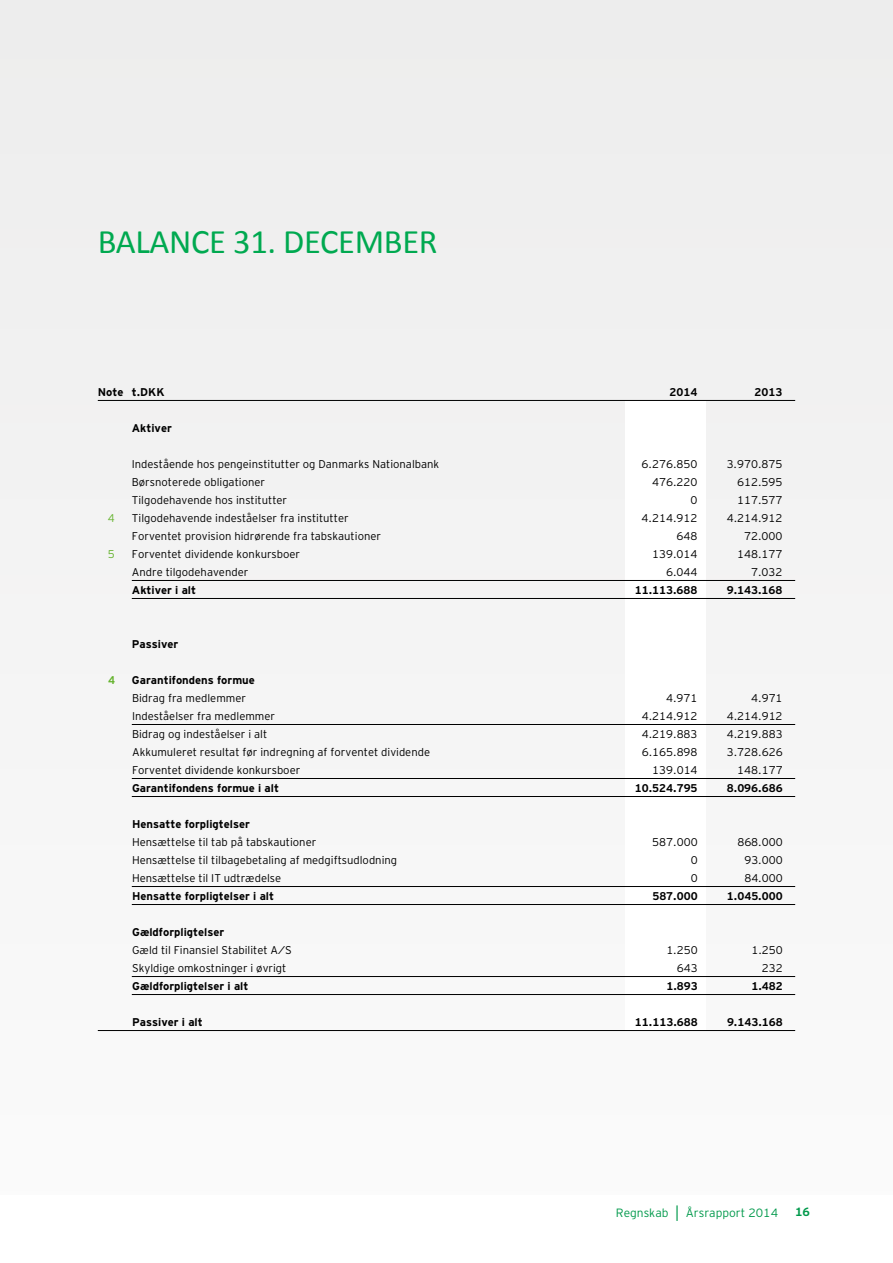
<style>
.page{position:relative;width:893px;height:1263px;background:#fff}
.page>*{position:absolute;margin:0;border:0;box-sizing:border-box;transform-origin:0 0}
.t1{font:34.5px "Calibri";letter-spacing:-.01em;color:#00a950}
.t2{font:12px "Interstate Light Mono";color:#00994b}
.t3{font:12px "Interstate Bold Mono";color:#00994b}
.t4{font:11.25px "Interstate Light Mono";color:#000}
.t5{font:11.25px "Interstate Bold Mono";color:#000}
.t6{font:11.25px "Interstate Light Mono";color:#65b32e}
.t7{font:11.25px "Interstate Bold Mono";color:#65b32e}
.s1{font-family:"Interstate";font-weight:300;font-size:15.75px}
</style>
<div class="page">
<div style="left:0;top:0;width:893px;height:1195px;background:#f4f3f3"></div>
<div style="left:625px;top:401px;width:81px;height:629px;background:#fff"></div>
<hr style="left:98px;top:400px;width:697px;height:1px;background:#000">
<hr style="left:132px;top:580px;width:663px;height:1px;background:#000">
<hr style="left:132px;top:598px;width:663px;height:1px;background:#000">
<hr style="left:132px;top:724px;width:663px;height:1px;background:#000">
<hr style="left:132px;top:778px;width:663px;height:1px;background:#000">
<hr style="left:132px;top:796px;width:663px;height:1px;background:#000">
<hr style="left:132px;top:886px;width:663px;height:1px;background:#000">
<hr style="left:132px;top:904px;width:663px;height:1px;background:#000">
<hr style="left:132px;top:976px;width:663px;height:1px;background:#000">
<hr style="left:132px;top:994px;width:663px;height:1px;background:#000">
<hr style="left:98px;top:1030px;width:697px;height:1px;background:#000">
<h1 class="t1" style="left:98px;top:220px;width:341px">BALANCE 31. DECEMBER</h1>
<p class="t5" style="left:98px;top:386px;width:68px">Note t.DKK</p>
<p class="t5" style="left:669px;top:386px;width:29px">2014</p>
<p class="t5" style="left:754px;top:386px;width:29px">2013</p>
<p class="t5" style="left:132px;top:422px;width:42px">Aktiver</p>
<p class="t4" style="left:132px;top:458px;width:309px">Indestående hos pengeinstitutter og Danmarks Nationalbank</p>
<p class="t4" style="left:642px;top:458px;width:57px">6.276.850</p>
<p class="t4" style="left:727px;top:458px;width:57px">3.970.875</p>
<p class="t4" style="left:132px;top:476px;width:135px">Børsnoterede obligationer</p>
<p class="t4" style="left:652px;top:476px;width:47px">476.220</p>
<p class="t4" style="left:737px;top:476px;width:47px">612.595</p>
<p class="t4" style="left:132px;top:494px;width:157px">Tilgodehavende hos institutter</p>
<p class="t4" style="left:690px;top:494px;width:8px">0</p>
<p class="t4" style="left:737px;top:494px;width:47px">117.577</p>
<p class="t6" style="left:108px;top:512px;width:8px">4</p>
<p class="t4" style="left:132px;top:512px;width:218px">Tilgodehavende indeståelser fra institutter</p>
<p class="t4" style="left:642px;top:512px;width:57px">4.214.912</p>
<p class="t4" style="left:727px;top:512px;width:57px">4.214.912</p>
<p class="t4" style="left:132px;top:530px;width:251px">Forventet provision hidrørende fra tabskautioner</p>
<p class="t4" style="left:676px;top:530px;width:22px">648</p>
<p class="t4" style="left:744px;top:530px;width:40px">72.000</p>
<p class="t6" style="left:108px;top:548px;width:8px">5</p>
<p class="t4" style="left:132px;top:548px;width:170px">Forventet dividende konkursboer</p>
<p class="t4" style="left:652px;top:548px;width:47px">139.014</p>
<p class="t4" style="left:737px;top:548px;width:47px">148.177</p>
<p class="t4" style="left:132px;top:566px;width:118px">Andre tilgodehavender</p>
<p class="t4" style="left:666px;top:566px;width:33px">6.044</p>
<p class="t4" style="left:751px;top:566px;width:33px">7.032</p>
<p class="t5" style="left:132px;top:584px;width:66px">Aktiver i alt</p>
<p class="t5" style="left:635px;top:584px;width:64px">11.113.688</p>
<p class="t5" style="left:727px;top:584px;width:57px">9.143.168</p>
<p class="t5" style="left:132px;top:638px;width:48px">Passiver</p>
<p class="t7" style="left:108px;top:674px;width:8px">4</p>
<p class="t5" style="left:132px;top:674px;width:124px">Garantifondens formue</p>
<p class="t4" style="left:132px;top:692px;width:116px">Bidrag fra medlemmer</p>
<p class="t4" style="left:666px;top:692px;width:33px">4.971</p>
<p class="t4" style="left:751px;top:692px;width:33px">4.971</p>
<p class="t4" style="left:132px;top:710px;width:145px">Indeståelser fra medlemmer</p>
<p class="t4" style="left:642px;top:710px;width:57px">4.214.912</p>
<p class="t4" style="left:727px;top:710px;width:57px">4.214.912</p>
<p class="t4" style="left:132px;top:728px;width:137px">Bidrag og indeståelser i alt</p>
<p class="t4" style="left:642px;top:728px;width:57px">4.219.883</p>
<p class="t4" style="left:727px;top:728px;width:57px">4.219.883</p>
<p class="t4" style="left:132px;top:746px;width:300px">Akkumuleret resultat før indregning af forventet dividende</p>
<p class="t4" style="left:642px;top:746px;width:57px">6.165.898</p>
<p class="t4" style="left:727px;top:746px;width:57px">3.728.626</p>
<p class="t4" style="left:132px;top:764px;width:170px">Forventet dividende konkursboer</p>
<p class="t4" style="left:652px;top:764px;width:47px">139.014</p>
<p class="t4" style="left:737px;top:764px;width:47px">148.177</p>
<p class="t5" style="left:132px;top:782px;width:148px">Garantifondens formue i alt</p>
<p class="t5" style="left:635px;top:782px;width:64px">10.524.795</p>
<p class="t5" style="left:727px;top:782px;width:57px">8.096.686</p>
<p class="t5" style="left:132px;top:818px;width:119px">Hensatte forpligtelser</p>
<p class="t4" style="left:132px;top:836px;width:186px">Hensættelse til tab på tabskautioner</p>
<p class="t4" style="left:652px;top:836px;width:47px">587.000</p>
<p class="t4" style="left:737px;top:836px;width:47px">868.000</p>
<p class="t4" style="left:132px;top:854px;width:267px">Hensættelse til tilbagebetaling af medgiftsudlodning</p>
<p class="t4" style="left:691px;top:854px;width:8px">0</p>
<p class="t4" style="left:744px;top:854px;width:40px">93.000</p>
<p class="t4" style="left:132px;top:872px;width:151px">Hensættelse til IT udtrædelse</p>
<p class="t4" style="left:691px;top:872px;width:8px">0</p>
<p class="t4" style="left:744px;top:872px;width:40px">84.000</p>
<p class="t5" style="left:132px;top:890px;width:143px">Hensatte forpligtelser i alt</p>
<p class="t5" style="left:652px;top:890px;width:47px">587.000</p>
<p class="t5" style="left:727px;top:890px;width:57px">1.045.000</p>
<p class="t5" style="left:132px;top:926px;width:94px">Gældforpligtelser</p>
<p class="t4" style="left:132px;top:944px;width:161px">Gæld til Finansiel Stabilitet A/S</p>
<p class="t4" style="left:666px;top:944px;width:33px">1.250</p>
<p class="t4" style="left:751px;top:944px;width:33px">1.250</p>
<p class="t4" style="left:132px;top:962px;width:156px">Skyldige omkostninger i øvrigt</p>
<p class="t4" style="left:677px;top:962px;width:22px">643</p>
<p class="t4" style="left:762px;top:962px;width:22px">232</p>
<p class="t5" style="left:132px;top:980px;width:118px">Gældforpligtelser i alt</p>
<p class="t5" style="left:666px;top:980px;width:33px">1.893</p>
<p class="t5" style="left:751px;top:980px;width:33px">1.482</p>
<p class="t5" style="left:132px;top:1016px;width:72px">Passiver i alt</p>
<p class="t5" style="left:635px;top:1016px;width:64px">11.113.688</p>
<p class="t5" style="left:727px;top:1016px;width:57px">9.143.168</p>
<p class="t2" style="left:616px;top:1206px;width:164px">Regnskab <span class="s1">|</span> Årsrapport 2014</p>
<p class="t3" style="left:795px;top:1205px;width:16px">16</p>
</div>
